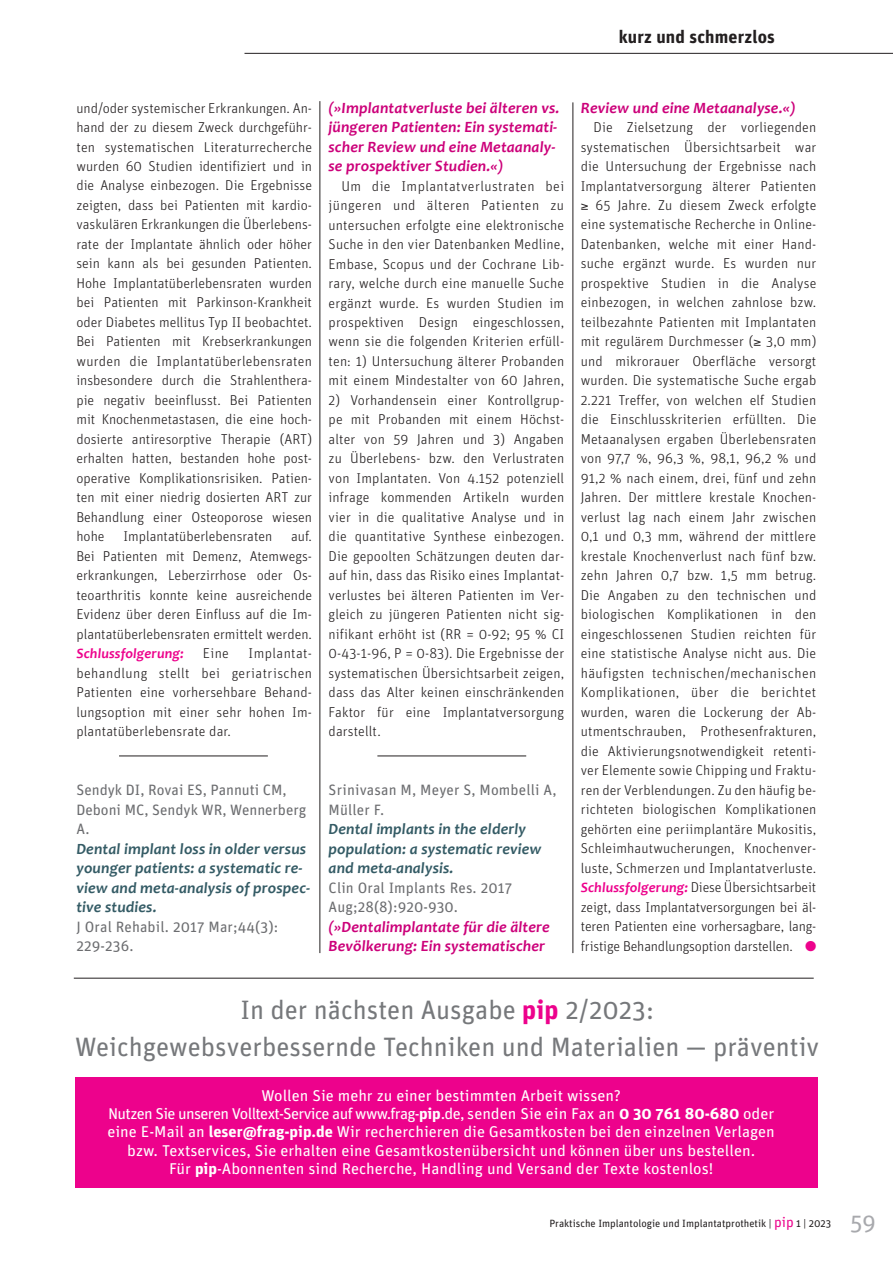
<style>
.page{position:relative;width:893px;height:1263px;background:#fff}
.page>*{position:absolute;margin:0;border:0;box-sizing:border-box;transform-origin:0 0}
.t1{font:26.55px/36.5px "Unit OT";color:#76787b;text-align:center}
.t2{font:24px "Unit OT";color:#a8a9ad}
.t3{font:700 18px "Unit OT";letter-spacing:.01em;color:#231f20}
.t4{font:italic 700 15.75px/19.5px "Candara";letter-spacing:.01em;color:#cc017a}
.t5{font:italic 700 15.75px/19.5px "Candara";letter-spacing:.01em;color:#345b65}
.t6{font:15.6px/18.3px "Unit OT";color:#fff;text-align:center;scale:1.04 1}
.t7{font:15px/19.5px "Unit OT";letter-spacing:.01em;color:#6c6d70}
.t8{font:300 14.25px/19.5px "Unit";color:#231f20;text-align:justify}
.t9{font:italic 700 14.25px "Candara";letter-spacing:.01em;color:#ed028c}
.t10{font:10.5px "Unit OT";color:#231f20}
.s1{font-family:"Candara";font-weight:700;font-style:italic;color:#ed028c}
.s2{color:#ed028c}
.s3{font-weight:700;color:#ed028c}
.s4{font-weight:700}
.s5{font-size:14.25px;color:#ed028c}
</style>
<div class="page">
<hr style="left:119px;top:756px;width:149px;height:1px;background:#231f20">
<hr style="left:377px;top:756px;width:149px;height:1px;background:#231f20">
<hr style="left:320px;top:101px;width:1px;height:852px;background:#231f20">
<hr style="left:573px;top:102px;width:1px;height:851px;background:#231f20">
<hr style="left:74px;top:978px;width:740px;height:1px;background:#231f20">
<div style="left:76px;top:1077px;width:742px;height:110px;background:#ed028c"></div>
<hr style="left:244px;top:53px;width:649px;height:1px;background:#231f20">
<p class="t3" style="left:619px;top:26px;width:158px">kurz und schmerzlos</p>
<p class="t8" style="left:76px;top:98px;width:237px">und/oder systemischer Erkrankungen. An&shy;hand der zu diesem Zweck durchgeführ&shy;ten systematischen Literaturrecherche wurden 60 Studien identifiziert und in die Analyse einbezogen. Die Ergebnisse zeigten, dass bei Patienten mit kardio&shy;vaskulären Erkrankungen die Überlebens&shy;rate der Implantate ähnlich oder höher sein kann als bei gesunden Patienten.<br>Hohe Implantatüberlebensraten wurden bei Patienten mit Parkinson-Krankheit oder Diabetes mellitus Typ II beobachtet.<br>Bei Patienten mit Krebserkrankungen wurden die Implantatüberlebensraten insbesondere durch die Strahlenthera&shy;pie negativ beeinflusst. Bei Patienten mit Knochenmetastasen, die eine hoch&shy;dosierte antiresorptive Therapie (ART) erhalten hatten, bestanden hohe post&shy;operative Komplikationsrisiken. Patien&shy;ten mit einer niedrig dosierten ART zur Behandlung einer Osteoporose wiesen hohe</p>
<p class="t8" style="left:76px;top:527px;width:237px;text-indent:215px">auf.<br>Bei Patienten mit Demenz, Atemwegs&shy;erkrankungen, Leberzirrhose oder Os&shy;teoarthritis konnte keine ausreichende Evidenz über deren Einfluss auf die Im&shy;plantatüberlebensraten ermittelt werden.</p>
<p class="t9" style="left:76px;top:645px;width:109px">Schlussfolgerung:</p>
<p class="t8" style="left:203px;top:644px;width:28px">Eine</p>
<p class="t8" style="left:123px;top:527px;width:150px">Implantatüberlebensraten</p>
<p class="t8" style="left:76px;top:644px;width:237px;text-indent:172px">Implantat&shy;behandlung stellt bei geriatrischen Patienten eine vorhersehbare Behand&shy;lungsoption mit einer sehr hohen Im&shy;plantatüberlebensrate dar.</p>
<p class="t4" style="left:329px;top:97px;width:232px">(»Implantatverluste bei älteren vs. jüngeren Patienten: Ein systemati&shy;scher Review und eine Metaanaly&shy;se prospektiver Studien.«)</p>
<p class="t8" style="left:329px;top:176px;width:237px;text-indent:13px">Um die Implantatverlustraten bei jüngeren und älteren Patienten zu untersuchen erfolgte eine elektronische Suche in den vier Datenbanken Medline, Embase, Scopus und der Cochrane Lib&shy;rary, welche durch eine manuelle Suche ergänzt wurde. Es wurden Studien im prospektiven Design eingeschlossen, wenn sie die folgenden Kriterien erfüll&shy;ten: 1) Untersuchung älterer Probanden mit einem Mindestalter von 60 Jahren,</p>
<p class="t8" style="left:329px;top:390px;width:237px">2) Vorhandensein einer Kontrollgrup&shy;pe mit Probanden mit einem Höchst&shy;alter von 59 Jahren und 3) Angaben zu Überlebens- bzw. den Verlustraten von Implantaten. Von 4.152 potenziell infrage kommenden Artikeln wurden vier in die qualitative Analyse und in die quantitative Synthese einbezogen.<br>Die gepoolten Schätzungen deuten dar&shy;auf hin, dass das Risiko eines Implantat&shy;verlustes bei älteren Patienten im Ver&shy;gleich zu jüngeren Patienten nicht sig&shy;nifikant erhöht ist (RR = 0-92; 95 % CI 0-43-1-96, P = 0-83). Die Ergebnisse der systematischen Übersichtsarbeit zeigen, dass das Alter keinen einschränkenden Faktor für eine Implantatversorgung darstellt.</p>
<p class="t7" style="left:76px;top:780px;width:231px">Sendyk DI, Rovai ES, Pannuti CM,<br>Deboni MC, Sendyk WR, Wennerberg<br>A.</p>
<p class="t5" style="left:76px;top:838px;width:235px">Dental implant loss in older versus younger patients: a systematic re&shy;view and meta-analysis of prospec&shy;tive studies.</p>
<p class="t7" style="left:76px;top:917px;width:204px">J Oral Rehabil. 2017 Mar;44(3):<br>229-236.</p>
<p class="t7" style="left:329px;top:780px;width:230px">Srinivasan M, Meyer S, Mombelli A,<br>Müller F.</p>
<p class="t5" style="left:329px;top:819px;width:215px">Dental implants in the elderly population: a systematic review and meta-analysis.</p>
<p class="t7" style="left:329px;top:878px;width:185px">Clin Oral Implants Res. 2017<br>Aug;28(8):920-930.</p>
<p class="t4" style="left:329px;top:916px;width:223px">(»Dentalimplantate für die ältere<br>Bevölkerung: Ein systematischer</p>
<p class="t4" style="left:581px;top:97px;width:216px">Review und eine Metaanalyse.«)</p>
<p class="t8" style="left:581px;top:117px;width:237px;text-indent:13px">Die Zielsetzung der vorliegenden systematischen Übersichtsarbeit war die Untersuchung der Ergebnisse nach Implantatversorgung älterer Patienten ≥ 65 Jahre. Zu diesem Zweck erfolgte eine systematische Recherche in Online-Datenbanken, welche mit einer Hand&shy;suche ergänzt wurde. Es wurden nur prospektive Studien in die Analyse einbezogen, in welchen zahnlose bzw. teilbezahnte Patienten mit Implantaten mit regulärem Durchmesser (≥ 3,0 mm) und mikrorauer Oberfläche versorgt wurden. Die systematische Suche ergab 2.221 Treffer, von welchen elf Studien die Einschlusskriterien erfüllten. Die Metaanalysen ergaben Überlebensraten von 97,7 %, 96,3 %, 98,1, 96,2 % und 91,2 % nach einem, drei, fünf und zehn Jahren. Der mittlere krestale Knochen&shy;verlust lag nach einem Jahr zwischen 0,1 und 0,3 mm, während der mittlere krestale Knochenverlust nach fünf bzw. zehn Jahren 0,7 bzw. 1,5 mm betrug.<br>Die Angaben zu den technischen und biologischen Komplikationen in den eingeschlossenen Studien reichten für eine statistische Analyse nicht aus. Die häufigsten technischen/mechanischen Komplikationen, über die berichtet wurden, waren die Lockerung der Ab&shy;utmentschrauben, Prothesenfrakturen, die Aktivierungsnotwendigkeit retenti&shy;ver Elemente sowie Chipping und Fraktu&shy;ren der Verblendungen. Zu den häufig be&shy;richteten biologischen Komplikationen gehörten eine periimplantäre Mukositis, Schleimhautwucherungen, Knochenver&shy;luste, Schmerzen und Implantatverluste.<br><span class="s1">Schlussfolgerung:</span> Diese Übersichtsarbeit zeigt, dass Implantatversorgungen bei äl&shy;teren Patienten eine vorhersagbare, lang&shy;fristige Behandlungsoption darstellen. <span class="s2">●</span></p>
<h1 class="t1" style="left:75px;top:992px;width:745px">In der nächsten Ausgabe <span class="s3">pip</span> 2/2023:<br>Weichgewebsverbessernde Techniken und Materialien — präventiv</h1>
<p class="t6" style="left:107px;top:1086px;width:643px">Wollen Sie mehr zu einer bestimmten Arbeit wissen?<br>Nutzen Sie unseren Volltext-Service auf www.frag-<span class="s4">pip</span>.de, senden Sie ein Fax an <span class="s4">0 30 761 80-680</span> oder eine E-Mail an <span class="s4">leser@frag-pip.de</span> Wir recherchieren die Gesamtkosten bei den einzelnen Verlagen bzw. Textservices, Sie erhalten eine Gesamtkostenübersicht und können über uns bestellen.<br>Für <span class="s4">pip</span>-Abonnenten sind Recherche, Handling und Versand der Texte kostenlos!</p>
<p class="t10" style="left:549px;top:1217px;width:283px">Praktische Implantologie und Implantatprothetik | <span class="s5">pip</span> 1 | 2023</p>
<h2 class="t2" style="left:850px;top:1209px;width:27px">59</h2>
</div>
